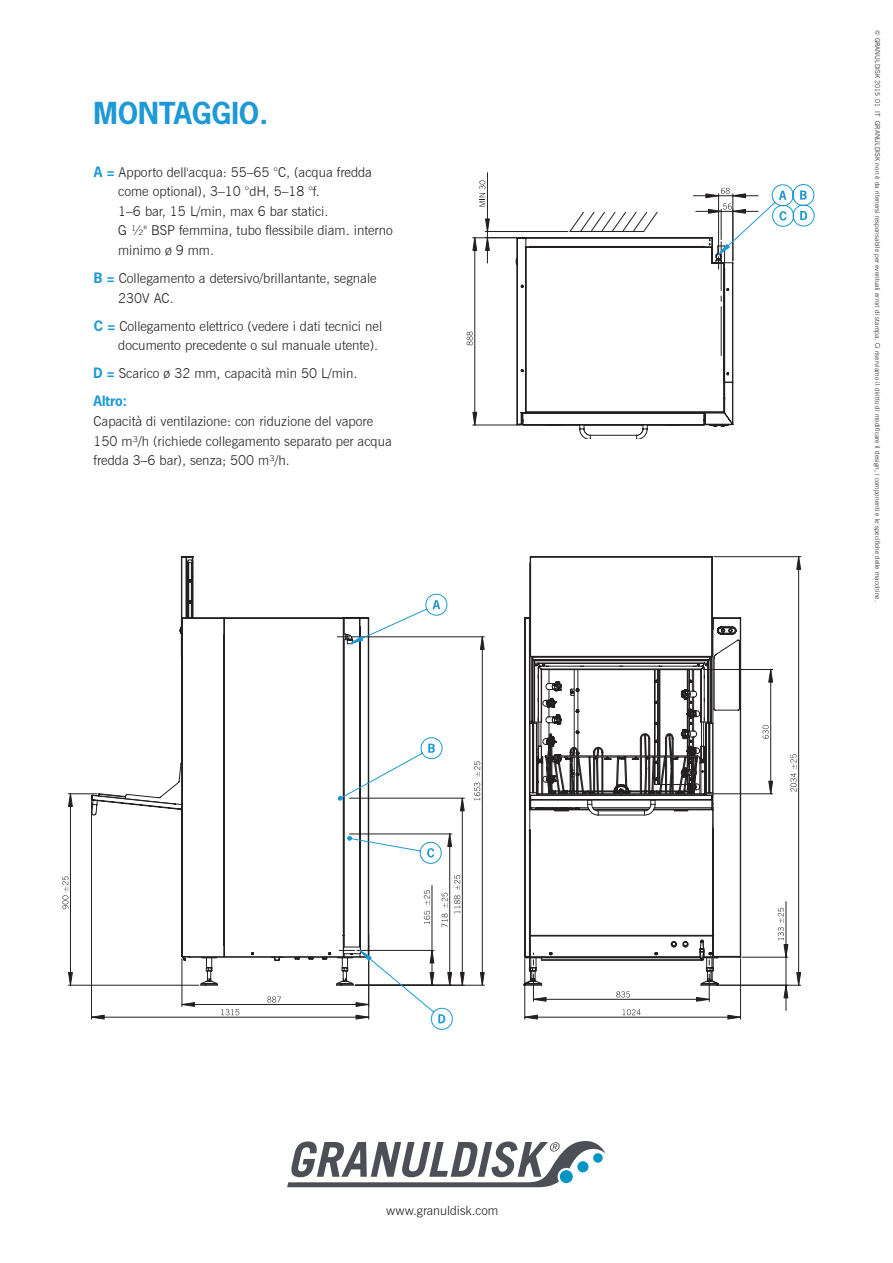
<style>
.page{position:relative;width:893px;height:1263px;background:#fff}
.page>*{position:absolute;margin:0;border:0;box-sizing:border-box;transform-origin:0 0}
._19__blue{font:700 28.5px "News Gothic Std";color:#1d99d6}
.Installation{font:300 13.5px/19.6px "News Gothic BT";color:#231f20}
.Body_Light__sv{font:300 12.75px "News Gothic BT";color:#231f20}
.Bröd_7_2_10__vit{font:300 6.75px "News Gothic BT";letter-spacing:.01em;color:#231f20}
.s1{font-family:"News Gothic Std";font-weight:700;color:#1d99d6}
</style>
<div class="page">
<svg style="left:579px;top:426px;width:146px;height:13px"></svg>
<svg style="left:466px;top:172px;width:348px;height:254px"></svg>
<svg style="left:165px;top:556px;width:185px;height:237px"></svg>
<svg style="left:337px;top:636px;width:137px;height:157px"></svg>
<hr style="left:352px;top:636px;width:132px;height:1px;background:#231f20">
<svg style="left:62px;top:876px;width:6px;height:33px"></svg>
<svg style="left:68px;top:793px;width:698px;height:227px"></svg>
<svg style="left:763px;top:725px;width:6px;height:14px"></svg>
<hr style="left:706px;top:793px;width:67px;height:1px;background:#231f20">
<hr style="left:786px;top:901px;width:1px;height:56px;background:#231f20">
<hr style="left:742px;top:957px;width:46px;height:1px;background:#231f20">
<hr style="left:770px;top:669px;width:1px;height:125px;background:#231f20">
<hr style="left:740px;top:959px;width:1px;height:60px;background:#231f20">
<hr style="left:525px;top:1017px;width:215px;height:1px;background:#231f20">
<hr style="left:703px;top:669px;width:70px;height:1px;background:#231f20">
<svg style="left:790px;top:754px;width:7px;height:38px"></svg>
<hr style="left:714px;top:556px;width:87px;height:1px;background:#231f20">
<hr style="left:720px;top:985px;width:81px;height:1px;background:#231f20">
<hr style="left:798px;top:557px;width:1px;height:428px;background:#231f20">
<svg style="left:778px;top:908px;width:10px;height:102px"></svg>
<svg style="left:728px;top:1015px;width:13px;height:4px"></svg>
<svg style="left:474px;top:556px;width:240px;height:464px"></svg>
<svg style="left:768px;top:670px;width:5px;height:12px"></svg>
<svg style="left:768px;top:781px;width:5px;height:13px"></svg>
<svg style="left:796px;top:556px;width:5px;height:14px"></svg>
<svg style="left:796px;top:972px;width:5px;height:13px"></svg>
<svg style="left:350px;top:593px;width:99px;height:51px"></svg>
<svg style="left:338px;top:733px;width:106px;height:67px"></svg>
<svg style="left:356px;top:950px;width:108px;height:80px"></svg>
<svg style="left:347px;top:834px;width:105px;height:34px"></svg>
<svg style="left:287px;top:1141px;width:319px;height:46px"></svg>
<div style="left:560px;top:1170px;width:13px;height:13px;background:#0096c1;border-radius:50%"></div>
<p class="_19__blue" style="left:94px;top:95px;width:176px">MONTAGGIO.</p>
<p class="Installation" style="left:118px;top:162px;width:276px;text-indent:-24px"><span class="s1">A =</span> Apporto dell'acqua: 55–65 °C, (acqua fredda come optional), 3–10 °dH, 5–18 °f.<br>1–6 bar, 15 L/min, max 6 bar statici.<br>G ½" BSP femmina, tubo flessibile diam. interno minimo ø 9 mm.</p>
<p class="Installation" style="left:118px;top:268px;width:260px;text-indent:-24px"><span class="s1">B =</span> Collegamento a detersivo/brillantante, segnale<br>230V AC.</p>
<p class="Installation" style="left:118px;top:316px;width:265px;text-indent:-24px"><span class="s1">C =</span> Collegamento elettrico (vedere i dati tecnici nel documento precedente o sul manuale utente).</p>
<p class="Installation" style="left:94px;top:364px;width:265px"><span class="s1">D =</span> Scarico ø 32 mm, capacità min 50 L/min.</p>
<p class="Installation" style="left:94px;top:392px;width:300px"><span class="s1">Altro:<br></span>Capacità di ventilazione: con riduzione del vapore 150 m³/h (richiede collegamento separato per acqua fredda 3–6 bar), senza; 500 m³/h.</p>
<p class="Body_Light__sv" style="left:386px;top:1203px;width:114px">www.granuldisk.com</p>
<p class="Bröd_7_2_10__vit" style="left:882px;top:30px;width:573px;rotate:90deg">© GRANULDISK 2015.01 IT GRANULDISK non è da ritenersi responsabile per eventuali errori di stampa. Ci riserviamo il diritto di modificare il design, i componenti e le specifiche delle macchine.</p>
</div>
